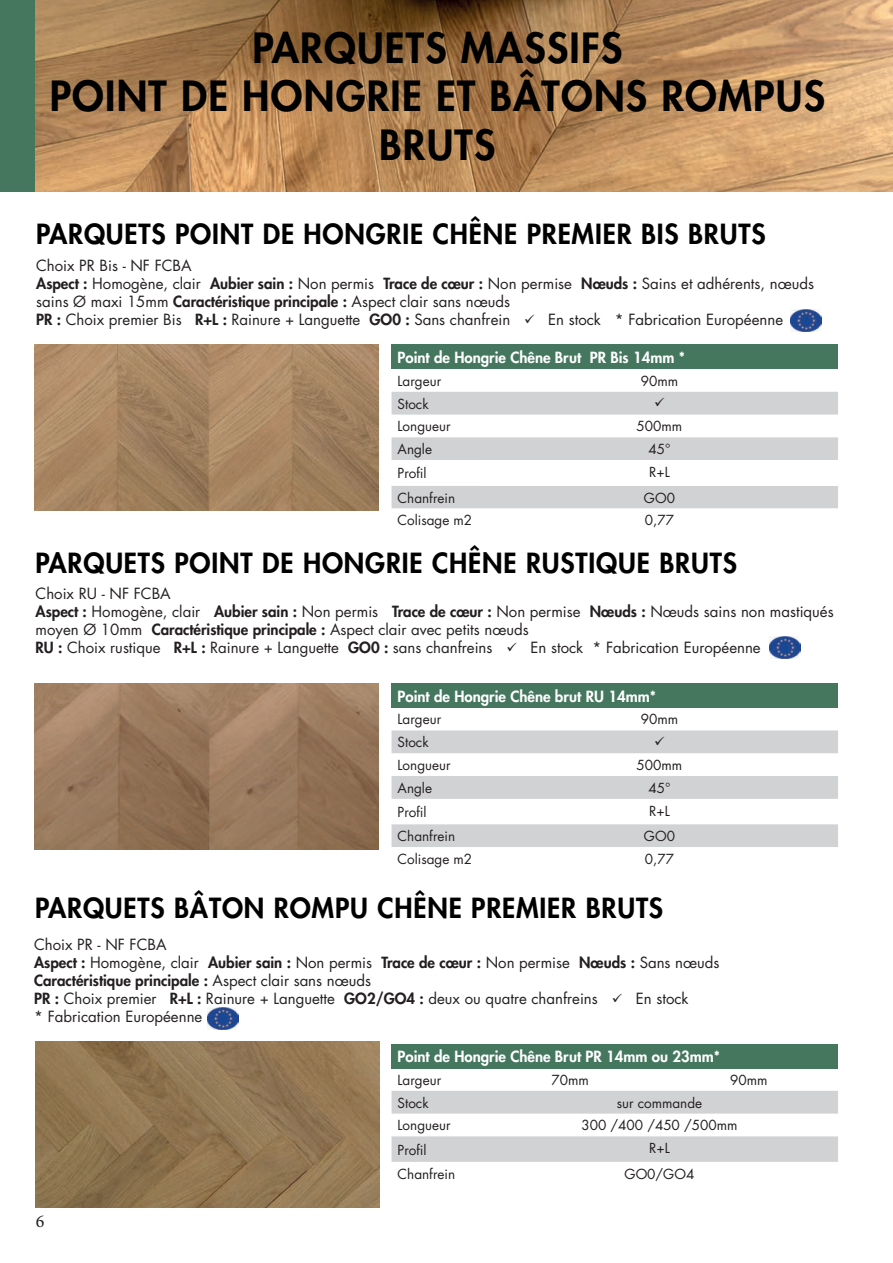
<style>
.page{position:relative;width:893px;height:1263px;background:#fff}
.page>*{position:absolute;margin:0;border:0;box-sizing:border-box;transform-origin:0 0}
.t1{font:800 40.5px/48.6px "Futura LT";letter-spacing:.03em;color:#000;text-align:center}
.t2{font:800 27px "Futura LT";letter-spacing:.03em;color:#000}
.t3{font:18px "Minion Pro";color:#231f20}
.t4{font:15px/18px "Futura LT";color:#231f20}
.t5{font:800 15px "Futura LT";color:#fff}
.t6{font:800 15px "Futura LT";color:#231f20}
.t7{font:13.5px "Futura LT";color:#231f20}
.s1{font-weight:800}
.s2{font-weight:400}
.s3{font-style:inherit}
</style>
<div class="page">
<img style="left:34px;top:0;width:859px;height:192px">
<img style="left:35px;top:345px;width:344px;height:166px">
<div style="left:392px;top:345px;width:446px;height:24px;background:#45775f"></div>
<svg style="left:392px;top:437px;width:446px;height:72px;background:#d6d7d9"></svg>
<div style="left:481px;top:460px;width:357px;height:26px;background:#fff"></div>
<img style="left:34px;top:684px;width:345px;height:165px">
<div style="left:392px;top:684px;width:446px;height:24px;background:#45775f"></div>
<svg style="left:392px;top:776px;width:446px;height:71px"></svg>
<img style="left:35px;top:1042px;width:345px;height:166px">
<div style="left:392px;top:1044px;width:446px;height:24px;background:#45775f"></div>
<div style="left:392px;top:1091px;width:446px;height:22px;background:#d1d2d4"></div>
<div style="left:392px;top:1136px;width:446px;height:26px;background:#d1d2d4"></div>
<div style="left:0;top:0;width:34px;height:192px;background:#45775f"></div>
<img style="left:790px;top:309px;width:31px;height:22px">
<img style="left:770px;top:637px;width:31px;height:22px">
<img style="left:208px;top:1007px;width:31px;height:22px">
<div style="left:392px;top:392px;width:446px;height:23px;background:#d1d2d4"></div>
<div style="left:392px;top:730px;width:446px;height:23px;background:#d1d2d4"></div>
<p class="t1" style="left:252px;top:23px;width:371px">PARQUETS MASSIFS</p>
<p class="t1" style="left:50px;top:71px;width:777px">POINT DE HONGRIE ET BÂTONS ROMPUS<br>BRUTS</p>
<p class="t2" style="left:36px;top:216px;width:731px">PARQUETS POINT DE HONGRIE CHÊNE PREMIER BIS BRUTS</p>
<p class="t4" style="left:36px;top:257px;width:157px">Choix PR Bis - NF FCBA</p>
<p class="t4" style="left:36px;top:275px;width:779px"><span class="s1">Aspect :</span> Homogène, clair <span class="s1">Aubier sain :</span> Non permis <span class="s1">Trace de cœur :</span> Non permise <span class="s1">Nœuds :</span> Sains et adhérents, nœuds sains Ø maxi 15mm <span class="s1">Caractéristique principale :</span> Aspect clair sans nœuds</p>
<p class="t4" style="left:36px;top:311px;width:748px"><span class="s1">PR :</span> Choix premier Bis <span class="s1">R+L :</span> Rainure + Languette <span class="s1">GO0 :</span> Sans chanfrein ✓ En stock * Fabrication Européenne</p>
<p class="t5" style="left:398px;top:347px;width:289px">Point de Hongrie Chêne Brut PR Bis 14mm *</p>
<p class="t7" style="left:398px;top:372px;width:45px">Largeur</p>
<p class="t7" style="left:641px;top:372px;width:39px">90mm</p>
<p class="t7" style="left:398px;top:395px;width:33px">Stock</p>
<p class="t7" style="left:398px;top:418px;width:54px">Longueur</p>
<p class="t7" style="left:637px;top:418px;width:47px">500mm</p>
<p class="t7" style="left:398px;top:441px;width:36px">Angle</p>
<p class="t7" style="left:648px;top:441px;width:24px">45°</p>
<p class="t7" style="left:398px;top:465px;width:30px">Profil</p>
<p class="t7" style="left:649px;top:463px;width:22px">R+L</p>
<p class="t7" style="left:398px;top:489px;width:59px">Chanfrein</p>
<p class="t7" style="left:644px;top:489px;width:33px">GO0</p>
<p class="t7" style="left:398px;top:512px;width:76px">Colisage m2</p>
<p class="t7" style="left:645px;top:512px;width:31px">0,77</p>
<p class="t2" style="left:36px;top:545px;width:703px">PARQUETS POINT DE HONGRIE CHÊNE RUSTIQUE BRUTS</p>
<p class="t4" style="left:36px;top:585px;width:137px">Choix RU - NF FCBA</p>
<p class="t4" style="left:36px;top:603px;width:800px"><span class="s1">Aspect :</span> Homogène, clair <span class="s1">Aubier sain :</span> Non permis <span class="s1">Trace de cœur :</span> Non permise <span class="s1">Nœuds :</span> Nœuds sains non mastiqués moyen Ø 10mm <span class="s1">Caractéristique principale :</span> Aspect clair avec petits nœuds</p>
<p class="t4" style="left:36px;top:639px;width:727px"><span class="s1">RU :</span> Choix rustique <span class="s1">R+L :</span> Rainure + Languette <span class="s1">GO0 :</span> sans chanfreins ✓ En stock * Fabrication Européenne</p>
<p class="t5" style="left:398px;top:686px;width:260px">Point de Hongrie Chêne brut RU 14mm*</p>
<p class="t7" style="left:398px;top:711px;width:45px">Largeur</p>
<p class="t7" style="left:641px;top:711px;width:39px">90mm</p>
<p class="t7" style="left:398px;top:734px;width:33px">Stock</p>
<p class="t7" style="left:398px;top:756px;width:54px">Longueur</p>
<p class="t7" style="left:637px;top:756px;width:47px">500mm</p>
<p class="t7" style="left:398px;top:779px;width:36px">Angle</p>
<p class="t7" style="left:648px;top:779px;width:24px">45°</p>
<p class="t7" style="left:398px;top:803px;width:30px">Profil</p>
<p class="t7" style="left:649px;top:802px;width:22px">R+L</p>
<p class="t7" style="left:398px;top:827px;width:59px">Chanfrein</p>
<p class="t7" style="left:644px;top:827px;width:33px">GO0</p>
<p class="t7" style="left:398px;top:850px;width:76px">Colisage m2</p>
<p class="t7" style="left:645px;top:850px;width:31px">0,77</p>
<p class="t2" style="left:35px;top:890px;width:629px">PARQUETS BÂTON ROMPU CHÊNE PREMIER BRUTS</p>
<p class="t4" style="left:34px;top:936px;width:134px">Choix PR - NF FCBA</p>
<p class="t4" style="left:34px;top:954px;width:687px"><span class="s1">Aspect :</span> Homogène, clair <span class="s1">Aubier sain :</span> Non permis <span class="s1">Trace de cœur :</span> Non permise <span class="s1">Nœuds :</span> Sans nœuds</p>
<p class="t6" style="left:34px;top:970px;width:338px">Caractéristique principale : <span class="s2">Aspect clair sans nœuds</span></p>
<p class="t4" style="left:34px;top:990px;width:656px"><span class="s1">PR :</span> Choix premier <span class="s1">R+L :</span> Rainure + Languette <span class="s1">GO2/GO4 :</span> deux ou quatre chanfreins ✓ En stock</p>
<p class="t4" style="left:34px;top:1008px;width:170px">* Fabrication Européenne</p>
<p class="t5" style="left:398px;top:1046px;width:324px">Point de Hongrie Chêne Brut <span class="s3">PR</span> 14mm ou 23mm*</p>
<p class="t7" style="left:398px;top:1071px;width:45px">Largeur</p>
<p class="t7" style="left:551px;top:1071px;width:39px">70mm</p>
<p class="t7" style="left:730px;top:1071px;width:39px">90mm</p>
<p class="t7" style="left:398px;top:1094px;width:33px">Stock</p>
<p class="t7" style="left:617px;top:1094px;width:87px">sur commande</p>
<p class="t7" style="left:398px;top:1117px;width:54px">Longueur</p>
<p class="t7" style="left:581px;top:1117px;width:158px">300 /400 /450 /500mm</p>
<p class="t7" style="left:398px;top:1141px;width:30px">Profil</p>
<p class="t7" style="left:649px;top:1139px;width:22px">R+L</p>
<p class="t7" style="left:398px;top:1165px;width:59px">Chanfrein</p>
<p class="t7" style="left:625px;top:1165px;width:71px">GO0/GO4</p>
<p class="t3" style="left:36px;top:1209px;width:10px">6</p>
</div>
